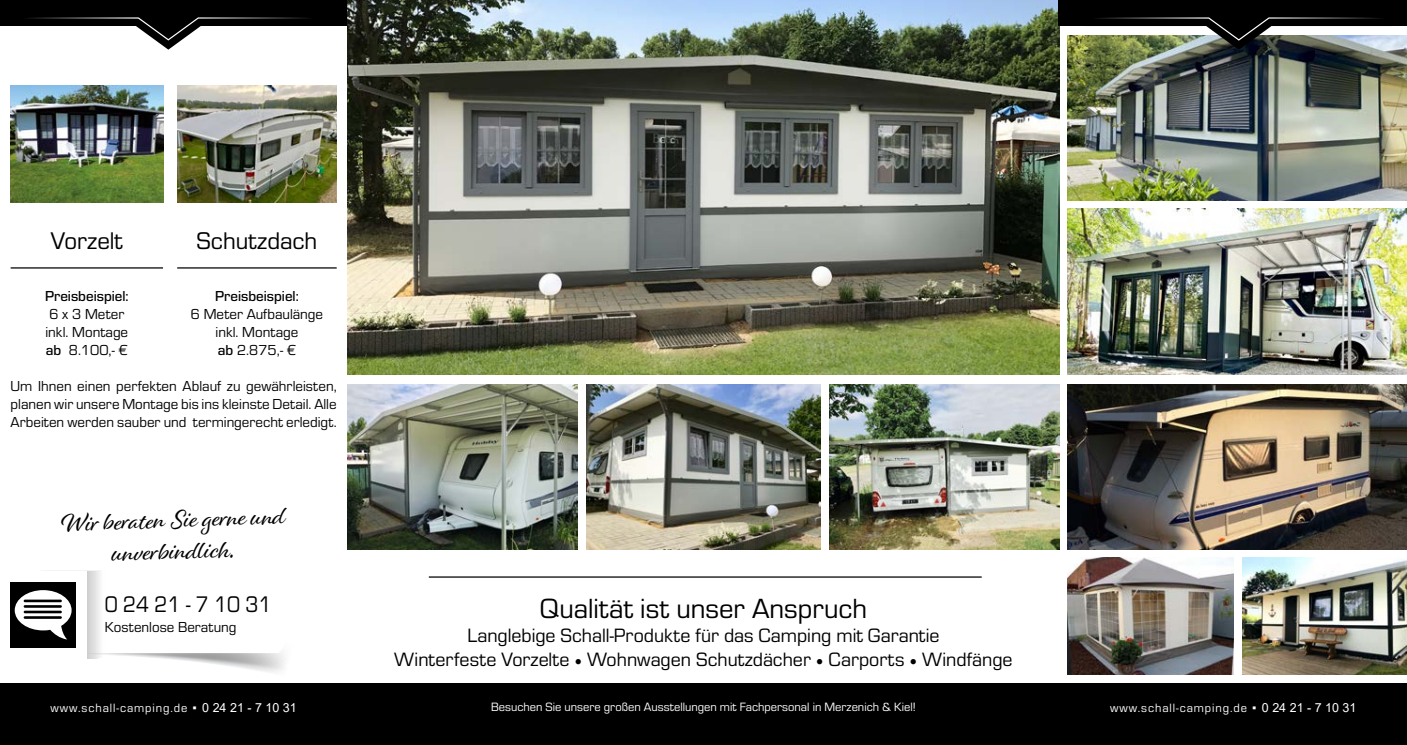
<style>
.page{position:relative;width:1407px;height:745px;background:#fff}
.page>*{position:absolute;margin:0;border:0;box-sizing:border-box;transform-origin:0 0}
.t1{font:28.75px "Eurostile";color:#000}
.t2{font:26.25px/31.5px "Alisha";color:#000;text-align:center}
.t3{font:25px "Eurostile";color:#000}
.t4{font:23.38px "Eurostile";color:#000;scale:.91 1}
.t5{font:20px/24px "Eurostile";color:#000;text-align:center}
.t6{font:15px/18px "Eurostile";color:#000}
.t7{font:500 15px "Eurostile";color:#000}
.t8{font:12.5px "Eurostile";color:#fff}
.t9{font:12.5px "Eurostile";letter-spacing:.075em;color:#fff}
.s1{font-weight:500}
.s2{font-family:"Minion Pro"}
.s3{font-family:"Arial"}
</style>
<div class="page">
<div style="left:0;top:683px;width:1407px;height:61px;background:#000"></div>
<hr style="left:429px;top:576px;width:552px;height:1px;background:#000">
<div style="left:0;top:0;width:347px;height:26px;background:#000"></div>
<svg style="left:28px;top:17px;width:280px;height:33px"></svg>
<img style="left:1067px;top:557px;width:166px;height:117px">
<img style="left:347px;top:0;width:712px;height:374px">
<img style="left:347px;top:384px;width:230px;height:165px">
<img style="left:586px;top:384px;width:234px;height:165px">
<img style="left:830px;top:384px;width:229px;height:165px">
<hr style="left:11px;top:267px;width:152px;height:1px;background:#000">
<hr style="left:177px;top:267px;width:160px;height:1px;background:#000">
<img style="left:1067px;top:209px;width:340px;height:165px">
<img style="left:1067px;top:35px;width:340px;height:165px">
<div style="left:1059px;top:0;width:348px;height:26px;background:#000"></div>
<img style="left:1085px;top:17px;width:307px;height:33px">
<img style="left:1242px;top:557px;width:165px;height:117px">
<img style="left:1067px;top:384px;width:340px;height:165px">
<svg style="left:10px;top:574px;width:275px;height:98px"></svg>
<img style="left:11px;top:85px;width:152px;height:117px">
<img style="left:177px;top:85px;width:160px;height:117px">
<h3 class="t3" style="left:51px;top:223px;width:73px">Vorzelt</h3>
<h3 class="t3" style="left:196px;top:223px;width:123px">Schutzdach</h3>
<p class="t7" style="left:215px;top:285px;width:85px">Preisbeispiel:</p>
<p class="t6" style="left:191px;top:304px;width:134px;text-align:center">6 Meter Aufbaulänge inkl. Montage<br><span class="s1">ab</span> 2.875,- €</p>
<p class="t6" style="left:11px;top:376px;width:328px;text-align:justify">Um Ihnen einen perfekten Ablauf zu gewährleisten, planen wir unsere Montage bis ins kleinste Detail. Alle Arbeiten werden sauber und termingerecht erledigt.</p>
<p class="t7" style="left:45px;top:285px;width:85px">Preisbeispiel:</p>
<p class="t6" style="left:45px;top:304px;width:84px">6 x 3 Meter inkl. Montage <span class="s1">ab</span> 8.100,- €</p>
<h2 class="t2" style="left:61px;top:506px;width:225px;rotate:-2deg">Wir beraten Sie gerne und unverbindlich.</h2>
<h3 class="t4" style="left:105px;top:588px;width:185px">0 24 21 - 7 10 31</h3>
<p class="t6" style="left:105px;top:616px;width:133px">Kostenlose Beratung</p>
<h1 class="t1" style="left:540px;top:588px;width:329px">Qualität ist unser Anspruch</h1>
<h3 class="t5" style="left:394px;top:622px;width:620px">Langlebige Schall-Produkte für das Camping mit Garantie<br>Winterfeste Vorzelte <span class="s2">•</span> Wohnwagen Schutzdächer <span class="s2">•</span> Carports <span class="s2">•</span> Windfänge</h3>
<p class="t9" style="left:51px;top:698px;width:248px">www.schall-camping.de <span class="s3">▪ 0 24 21 - 7 10 31</span></p>
<p class="t8" style="left:491px;top:698px;width:426px">Besuchen Sie unsere großen Ausstellungen mit Fachpersonal in Merzenich &amp; Kiel!</p>
<p class="t9" style="left:1110px;top:698px;width:248px">www.schall-camping.de <span class="s3">▪ 0 24 21 - 7 10 31</span></p>
</div>
